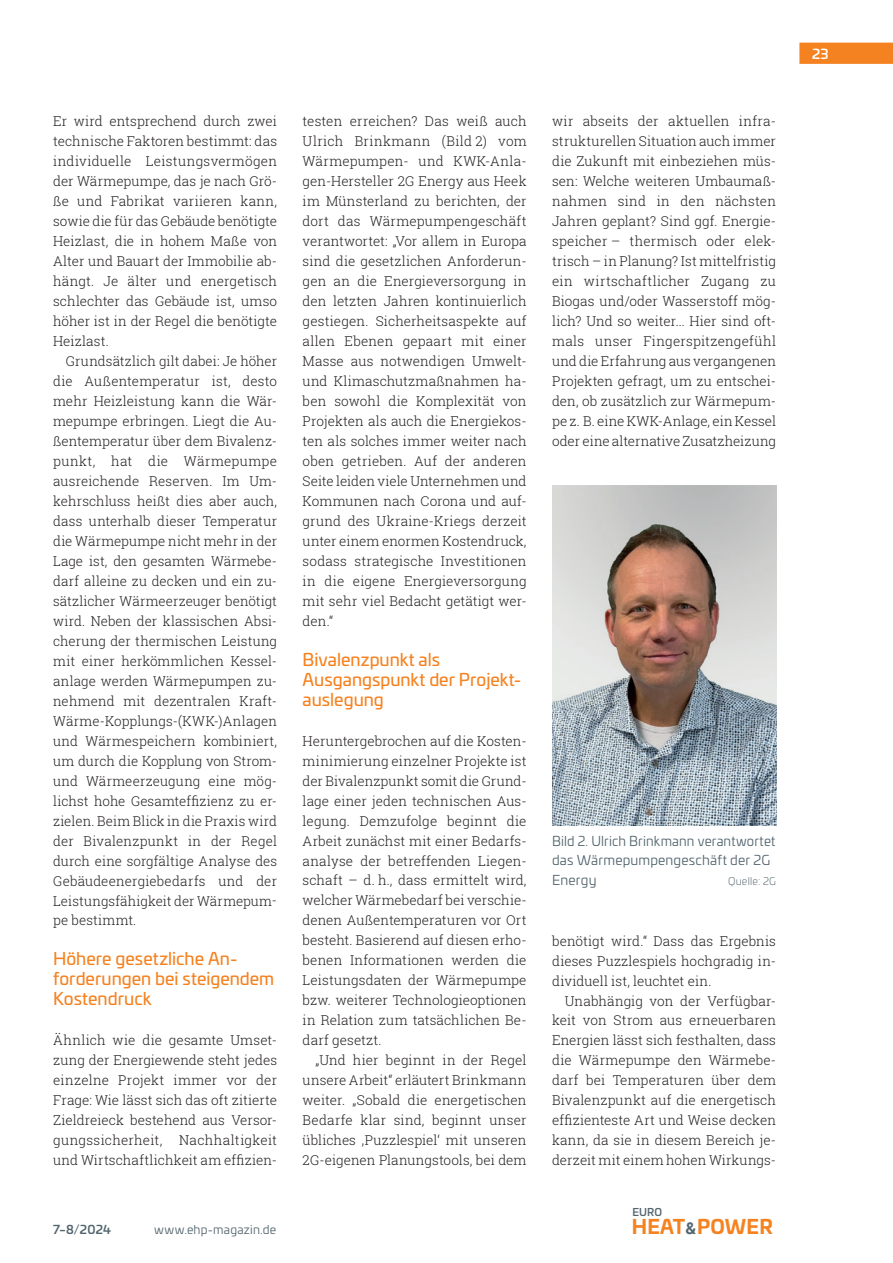
<style>
.page{position:relative;width:893px;height:1263px;background:#fff}
.page>*{position:absolute;margin:0;border:0;box-sizing:border-box;transform-origin:0 0}
.t1{font:700 19.5px "Univia Pro";letter-spacing:.01em;color:#f58220}
.t2{font:17.25px/20px "Univia Pro";color:#f58220}
.t3{font:300 13.5px/20px "Roboto Slab";letter-spacing:.005em;color:#231f20;text-align:justify}
.t4{font:13.5px/20px "Univia Pro";letter-spacing:.01em;color:#53656e}
.t5{font:500 13.5px "Univia Pro";color:#fff}
.t6{font:12px "Univia Pro";letter-spacing:.02em;color:#53656e}
.t7{font:500 12px "Univia Pro";color:#53656e}
.t8{font:300 10.5px "Univia Pro";letter-spacing:.025em;color:#53656e}
.t9{font:500 10.5px "Univia Pro";color:#53656e}
.s1{font-family:"Roboto";font-size:16.35px;color:#53656e}
</style>
<div class="page">
<div style="left:799px;top:43px;width:94px;height:21px;background:#f58220"></div>
<img style="left:552px;top:486px;width:224px;height:339px">
<p class="t3" style="left:53px;top:111px;width:225px">Er wird entsprechend durch zwei technische Faktoren bestimmt: das individuelle Leistungsvermögen der Wärmepumpe, das je nach Grö&shy;ße und Fabrikat variieren kann, sowie die für das Gebäude benötigte Heizlast, die in hohem Maße von Alter und Bauart der Immobilie ab&shy;hängt. Je älter und energetisch schlechter das Gebäude ist, umso höher ist in der Regel die benötigte Heizlast.</p>
<p class="t3" style="left:53px;top:351px;width:225px;text-indent:13px">Grundsätzlich gilt dabei: Je höher die Außentemperatur ist, desto mehr Heizleistung kann die Wär&shy;mepumpe erbringen. Liegt die Au&shy;ßentemperatur über dem Bivalenz&shy;punkt, hat die Wärmepumpe ausreichende Reserven. Im Um&shy;kehrschluss heißt dies aber auch, dass unterhalb dieser Temperatur die Wärmepumpe nicht mehr in der Lage ist, den gesamten Wärmebe&shy;darf alleine zu decken und ein zu&shy;sätzlicher Wärmeerzeuger benötigt wird. Neben der klassischen Absi&shy;cherung der thermischen Leistung mit einer herkömmlichen Kessel&shy;anlage werden Wärmepumpen zu&shy;nehmend mit dezentralen Kraft-Wärme-Kopplungs-(KWK-)Anlagen und Wärmespeichern kombiniert, um durch die Kopplung von Strom&shy;und Wärmeerzeugung eine mög&shy;lichst hohe Gesamteffizienz zu er&shy;zielen. Beim Blick in die Praxis wird der Bivalenzpunkt in der Regel durch eine sorgfältige Analyse des Gebäudeenergiebedarfs und der Leistungsfähigkeit der Wärmepum&shy;pe bestimmt.</p>
<p class="t2" style="left:53px;top:948px;width:223px">Höhere gesetzliche An&shy;forderungen bei steigendem<br>Kostendruck</p>
<p class="t3" style="left:53px;top:1030px;width:225px">Ähnlich wie die gesamte Umset&shy;zung der Energiewende steht jedes einzelne Projekt immer vor der Frage: Wie lässt sich das oft zitierte Zieldreieck bestehend aus Versor&shy;gungssicherheit,</p>
<p class="t3" style="left:53px;top:1130px;width:225px;text-align:right">Nachhaltigkeit<br>und Wirtschaftlichkeit am effizien-</p>
<p class="t3" style="left:303px;top:111px;width:225px">testen erreichen? Das weiß auch Ulrich Brinkmann (Bild 2) vom Wärmepumpen- und KWK-Anla&shy;gen-Hersteller 2G Energy aus Heek im Münsterland zu berichten, der dort das Wärmepumpengeschäft verantwortet: „Vor allem in Europa sind die gesetzlichen Anforderun&shy;gen an die Energieversorgung in den letzten Jahren kontinuierlich gestiegen. Sicherheitsaspekte auf allen Ebenen gepaart mit einer Masse aus notwendigen Umwelt&shy;und Klimaschutzmaßnahmen ha&shy;ben sowohl die Komplexität von Projekten als auch die Energiekos&shy;ten als solches immer weiter nach oben getrieben. Auf der anderen Seite leiden viele Unternehmen und Kommunen nach Corona und auf&shy;grund des Ukraine-Kriegs derzeit unter einem enormen Kostendruck, sodass strategische Investitionen in die eigene Energieversorgung mit sehr viel Bedacht getätigt wer&shy;den.“</p>
<p class="t2" style="left:303px;top:648px;width:220px">Bivalenzpunkt als<br>Ausgangspunkt der Projekt&shy;auslegung</p>
<p class="t3" style="left:303px;top:730px;width:225px">Heruntergebrochen auf die Kosten&shy;minimierung einzelner Projekte ist der Bivalenzpunkt somit die Grund&shy;lage einer jeden technischen Aus&shy;legung. Demzufolge beginnt die Arbeit zunächst mit einer Bedarfs&shy;analyse der betreffenden Liegen&shy;schaft – d. h., dass ermittelt wird, welcher Wärmebedarf bei verschie&shy;denen Außentemperaturen vor Ort besteht. Basierend auf diesen erho&shy;benen Informationen werden die Leistungsdaten der Wärmepumpe bzw. weiterer Technologieoptionen in Relation zum tatsächlichen Be&shy;darf gesetzt.</p>
<p class="t3" style="left:303px;top:1050px;width:225px;text-indent:13px">„Und hier beginnt in der Regel unsere Arbeit“ erläutert Brinkmann weiter. „Sobald die energetischen Bedarfe klar sind, beginnt unser übliches ‚Puzzlespiel‘ mit unseren 2G-eigenen Planungstools, bei dem</p>
<p class="t3" style="left:552px;top:111px;width:225px">wir abseits der aktuellen infra&shy;strukturellen Situation auch immer die Zukunft mit einbeziehen müs&shy;sen: Welche weiteren Umbaumaß&shy;nahmen sind in den nächsten Jahren geplant? Sind ggf. Energie&shy;speicher – thermisch oder elek&shy;trisch – in Planung? Ist mittelfristig ein wirtschaftlicher Zugang zu Biogas und/oder Wasserstoff mög&shy;lich? Und so weiter... Hier sind oft&shy;mals unser Fingerspitzengefühl und die Erfahrung aus vergangenen Projekten gefragt, um zu entschei&shy;den, ob zusätzlich zur Wärmepum&shy;pe z. B. eine KWK-Anlage, ein Kessel oder eine alternative Zusatzheizung</p>
<p class="t4" style="left:552px;top:830px;width:225px">Bild 2. Ulrich Brinkmann verantwortet das Wärmepumpengeschäft der 2G<br>Energy</p>
<p class="t8" style="left:728px;top:874px;width:50px">Quelle: 2G</p>
<p class="t3" style="left:552px;top:930px;width:225px">benötigt wird.“ Dass das Ergebnis dieses Puzzlespiels hochgradig in&shy;dividuell ist, leuchtet ein.</p>
<p class="t3" style="left:552px;top:990px;width:225px;text-indent:13px">Unabhängig von der Verfügbar&shy;keit von Strom aus erneuerbaren Energien lässt sich festhalten, dass die Wärmepumpe den Wärmebe&shy;darf bei Temperaturen über dem Bivalenzpunkt auf die energetisch effizienteste Art und Weise decken kann, da sie in diesem Bereich je&shy;derzeit mit einem hohen Wirkungs-</p>
<p class="t9" style="left:632px;top:1204px;width:31px">EURO</p>
<p class="t7" style="left:53px;top:1220px;width:59px">7–8/2024</p>
<p class="t6" style="left:154px;top:1221px;width:124px">www.ehp-magazin.de</p>
<h1 class="t1" style="left:632px;top:1211px;width:143px">HEAT<span class="s1">&amp;</span>POWER</h1>
<p class="t5" style="left:812px;top:43px;width:18px">23</p>
</div>
